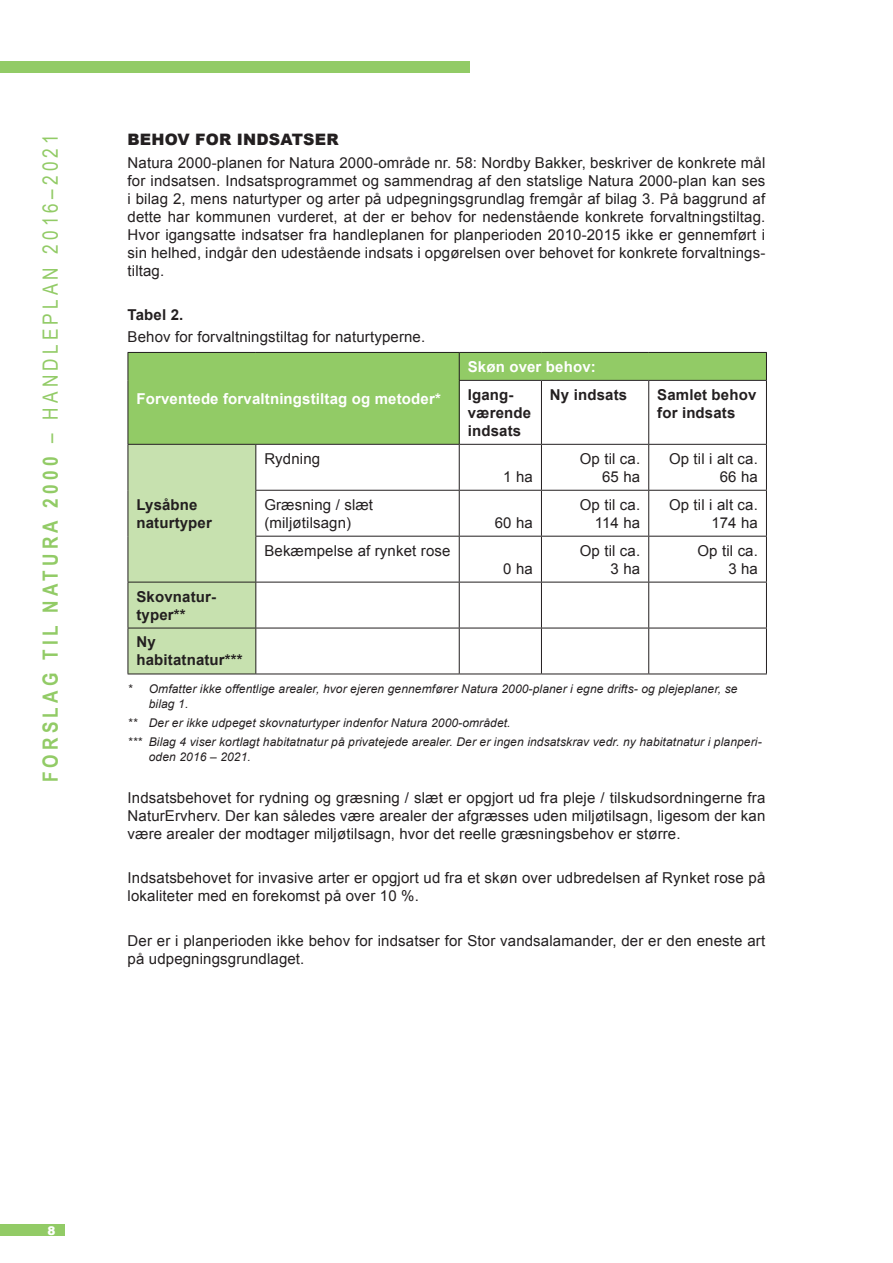
<style>
.page{position:relative;width:893px;height:1263px;background:#fff}
.page>*{position:absolute;margin:0;border:0;box-sizing:border-box;transform-origin:0 0}
.t1{font:700 21px "Arial Narrow";letter-spacing:.2em;color:#92cb66}
.Afsnit{font:900 15.75px "Arial";letter-spacing:.01em;color:#231f20}
.Text{font:15px/18px "Arial";letter-spacing:.01em;color:#231f20}
.bold{font:700 15px/18px "Arial";letter-spacing:.01em;color:#231f20}
.t2{font:700 15px "Arial";letter-spacing:.01em;color:#fff}
.Foto{font:italic 12px/15px "Arial";letter-spacing:.01em;color:#231f20}
.t3{font:900 12px "Arial";color:#fff}
.s1{font-weight:400}
</style>
<div class="page">
<div style="left:0;top:1224px;width:64px;height:12px;background:#92cb66"></div>
<div style="left:0;top:61px;width:470px;height:12px;background:#92cb66"></div>
<div style="left:128px;top:352px;width:331px;height:92px;background:#92cb66"></div>
<div style="left:459px;top:352px;width:307px;height:28px;background:#92cb66"></div>
<div style="left:128px;top:444px;width:128px;height:138px;background:#c7e1af"></div>
<div style="left:128px;top:582px;width:128px;height:46px;background:#c7e1af"></div>
<div style="left:128px;top:628px;width:128px;height:46px;background:#c7e1af"></div>
<hr style="left:128px;top:352px;width:128px;height:1px;background:#231f20">
<svg style="left:128px;top:353px;width:1px;height:27px"></svg>
<hr style="left:256px;top:352px;width:203px;height:1px;background:#231f20">
<hr style="left:128px;top:380px;width:1px;height:64px;background:#231f20">
<hr style="left:459px;top:352px;width:82px;height:1px;background:#231f20">
<svg style="left:459px;top:353px;width:1px;height:27px"></svg>
<hr style="left:541px;top:352px;width:108px;height:1px;background:#231f20">
<hr style="left:649px;top:352px;width:118px;height:1px;background:#231f20">
<svg style="left:766px;top:353px;width:1px;height:27px"></svg>
<hr style="left:459px;top:380px;width:82px;height:1px;background:#231f20">
<hr style="left:459px;top:381px;width:1px;height:63px;background:#231f20">
<hr style="left:541px;top:380px;width:108px;height:1px;background:#231f20">
<hr style="left:541px;top:381px;width:1px;height:63px;background:#231f20">
<hr style="left:649px;top:380px;width:118px;height:1px;background:#231f20">
<hr style="left:648px;top:381px;width:1px;height:63px;background:#231f20">
<hr style="left:766px;top:381px;width:1px;height:63px;background:#231f20">
<hr style="left:128px;top:444px;width:128px;height:1px;background:#231f20">
<hr style="left:128px;top:445px;width:1px;height:45px;background:#231f20">
<hr style="left:128px;top:490px;width:1px;height:46px;background:#231f20">
<hr style="left:128px;top:536px;width:1px;height:46px;background:#231f20">
<hr style="left:256px;top:444px;width:203px;height:1px;background:#231f20">
<hr style="left:255px;top:445px;width:1px;height:45px;background:#231f20">
<hr style="left:459px;top:444px;width:82px;height:1px;background:#231f20">
<hr style="left:459px;top:445px;width:1px;height:45px;background:#231f20">
<hr style="left:541px;top:444px;width:108px;height:1px;background:#231f20">
<hr style="left:541px;top:445px;width:1px;height:45px;background:#231f20">
<hr style="left:649px;top:444px;width:118px;height:1px;background:#231f20">
<hr style="left:648px;top:445px;width:1px;height:45px;background:#231f20">
<hr style="left:766px;top:445px;width:1px;height:45px;background:#231f20">
<hr style="left:255px;top:490px;width:204px;height:1px;background:#231f20">
<hr style="left:255px;top:491px;width:1px;height:45px;background:#231f20">
<hr style="left:459px;top:490px;width:82px;height:1px;background:#231f20">
<hr style="left:459px;top:491px;width:1px;height:45px;background:#231f20">
<hr style="left:541px;top:490px;width:108px;height:1px;background:#231f20">
<hr style="left:541px;top:491px;width:1px;height:45px;background:#231f20">
<hr style="left:649px;top:490px;width:118px;height:1px;background:#231f20">
<hr style="left:648px;top:491px;width:1px;height:45px;background:#231f20">
<hr style="left:766px;top:491px;width:1px;height:45px;background:#231f20">
<hr style="left:255px;top:536px;width:1px;height:46px;background:#231f20">
<hr style="left:459px;top:536px;width:1px;height:46px;background:#231f20">
<hr style="left:541px;top:536px;width:1px;height:46px;background:#231f20">
<hr style="left:648px;top:536px;width:1px;height:46px;background:#231f20">
<hr style="left:766px;top:536px;width:1px;height:46px;background:#231f20">
<hr style="left:128px;top:582px;width:128px;height:1px;background:#231f20">
<hr style="left:128px;top:582px;width:1px;height:46px;background:#231f20">
<hr style="left:255px;top:536px;width:204px;height:1px;background:#231f20">
<hr style="left:459px;top:536px;width:82px;height:1px;background:#231f20">
<hr style="left:541px;top:536px;width:108px;height:1px;background:#231f20">
<hr style="left:649px;top:536px;width:118px;height:1px;background:#231f20">
<hr style="left:256px;top:582px;width:203px;height:1px;background:#231f20">
<hr style="left:255px;top:582px;width:1px;height:46px;background:#231f20">
<hr style="left:459px;top:582px;width:82px;height:1px;background:#231f20">
<hr style="left:459px;top:582px;width:1px;height:46px;background:#231f20">
<hr style="left:541px;top:582px;width:108px;height:1px;background:#231f20">
<hr style="left:541px;top:582px;width:1px;height:46px;background:#231f20">
<hr style="left:649px;top:582px;width:118px;height:1px;background:#231f20">
<hr style="left:648px;top:582px;width:1px;height:46px;background:#231f20">
<hr style="left:766px;top:582px;width:1px;height:46px;background:#231f20">
<hr style="left:128px;top:628px;width:128px;height:1px;background:#231f20">
<hr style="left:128px;top:628px;width:1px;height:46px;background:#231f20">
<hr style="left:256px;top:628px;width:203px;height:1px;background:#231f20">
<hr style="left:255px;top:628px;width:1px;height:46px;background:#231f20">
<hr style="left:459px;top:628px;width:82px;height:1px;background:#231f20">
<hr style="left:459px;top:628px;width:1px;height:46px;background:#231f20">
<hr style="left:541px;top:628px;width:108px;height:1px;background:#231f20">
<hr style="left:541px;top:628px;width:1px;height:46px;background:#231f20">
<hr style="left:649px;top:628px;width:118px;height:1px;background:#231f20">
<hr style="left:648px;top:628px;width:1px;height:46px;background:#231f20">
<hr style="left:766px;top:628px;width:1px;height:46px;background:#231f20">
<hr style="left:128px;top:674px;width:128px;height:1px;background:#231f20">
<hr style="left:256px;top:674px;width:203px;height:1px;background:#231f20">
<hr style="left:459px;top:674px;width:82px;height:1px;background:#231f20">
<hr style="left:541px;top:674px;width:108px;height:1px;background:#231f20">
<hr style="left:649px;top:674px;width:118px;height:1px;background:#231f20">
<h1 class="t1" style="left:35px;top:782px;width:650px;rotate:-90deg">FORSLAG TIL NATURA 2000 <span class="s1">– HANDLEPLAN 2016–2021</span></h1>
<p class="Afsnit" style="left:128px;top:128px;width:213px">BEHOV FOR INDSATSER</p>
<p class="Text" style="left:128px;top:154px;width:639px;text-align:justify">Natura 2000-planen for Natura 2000-område nr. 58: Nordby Bakker, beskriver de konkrete mål for indsatsen. Indsatsprogrammet og sammendrag af den statslige Natura 2000-plan kan ses i bilag 2, mens naturtyper og arter på udpegningsgrundlag fremgår af bilag 3. På baggrund af dette har kommunen vurderet, at der er behov for nedenstående konkrete forvaltningstiltag.<br>Hvor igangsatte indsatser fra handleplanen for planperioden 2010-2015 ikke er gennemført i sin helhed, indgår den udestående indsats i opgørelsen over behovet for konkrete forvaltnings&shy;tiltag.</p>
<p class="bold" style="left:128px;top:306px;width:57px">Tabel 2.</p>
<p class="Text" style="left:128px;top:328px;width:299px">Behov for forvaltningstiltag for naturtyperne.</p>
<p class="t2" style="left:468px;top:357px;width:130px">Skøn over behov:</p>
<p class="bold" style="left:468px;top:386px;width:65px">Igang&shy;værende indsats</p>
<p class="bold" style="left:550px;top:386px;width:79px">Ny indsats</p>
<p class="bold" style="left:657px;top:386px;width:101px">Samlet behov for indsats</p>
<p class="t2" style="left:136px;top:389px;width:306px">Forventede forvaltningstiltag og metoder*</p>
<p class="Text" style="left:264px;top:450px;width:57px">Rydning</p>
<p class="Text" style="left:580px;top:450px;width:62px">Op til ca.</p>
<p class="Text" style="left:669px;top:450px;width:90px">Op til i alt ca.</p>
<p class="Text" style="left:503px;top:468px;width:31px">1 ha</p>
<p class="Text" style="left:602px;top:468px;width:40px">65 ha</p>
<p class="Text" style="left:720px;top:468px;width:40px">66 ha</p>
<p class="bold" style="left:136px;top:496px;width:77px">Lysåbne naturtyper</p>
<p class="Text" style="left:580px;top:496px;width:62px;text-align:right">Op til ca.<br>114 ha</p>
<p class="Text" style="left:669px;top:496px;width:90px;text-align:right">Op til i alt ca.<br>174 ha</p>
<p class="Text" style="left:264px;top:496px;width:110px">Græsning / slæt (miljøtilsagn)</p>
<p class="Text" style="left:495px;top:514px;width:40px">60 ha</p>
<p class="Text" style="left:264px;top:541px;width:188px">Bekæmpelse af rynket rose</p>
<p class="Text" style="left:580px;top:541px;width:62px">Op til ca.</p>
<p class="Text" style="left:697px;top:541px;width:62px">Op til ca.</p>
<p class="Text" style="left:503px;top:559px;width:31px">0 ha</p>
<p class="Text" style="left:611px;top:559px;width:31px">3 ha</p>
<p class="Text" style="left:728px;top:559px;width:31px">3 ha</p>
<p class="bold" style="left:136px;top:588px;width:81px">Skovnatur-</p>
<p class="bold" style="left:136px;top:606px;width:51px">typer**</p>
<p class="bold" style="left:136px;top:634px;width:108px">Ny habitatnatur***</p>
<p class="Foto" style="left:149px;top:681px;width:590px;text-indent:-21px">* Omfatter ikke offentlige arealer, hvor ejeren gennemfører Natura 2000-planer i egne drifts- og plejeplaner, se bilag 1.</p>
<p class="Foto" style="left:128px;top:715px;width:384px">** Der er ikke udpeget skovnaturtyper indenfor Natura 2000-området.</p>
<p class="Foto" style="left:149px;top:734px;width:614px;text-indent:-21px">*** Bilag 4 viser kortlagt habitatnatur på privatejede arealer. Der er ingen indsatskrav vedr. ny habitatnatur i planperi&shy;oden 2016 – 2021.</p>
<p class="Text" style="left:128px;top:788px;width:639px;text-align:justify">Indsatsbehovet for rydning og græsning / slæt er opgjort ud fra pleje / tilskudsordningerne fra NaturErvherv. Der kan således være arealer der afgræsses uden miljøtilsagn, ligesom der kan være arealer der modtager miljøtilsagn, hvor det reelle græsningsbehov er større.</p>
<p class="Text" style="left:128px;top:869px;width:639px">Indsatsbehovet for invasive arter er opgjort ud fra et skøn over udbredelsen af Rynket rose på lokaliteter med en forekomst på over 10 %.</p>
<p class="Text" style="left:128px;top:931px;width:639px">Der er i planperioden ikke behov for indsatser for Stor vandsalamander, der er den eneste art på udpegningsgrundlaget.</p>
<p class="t3" style="left:47px;top:1221px;width:10px">8</p>
</div>
